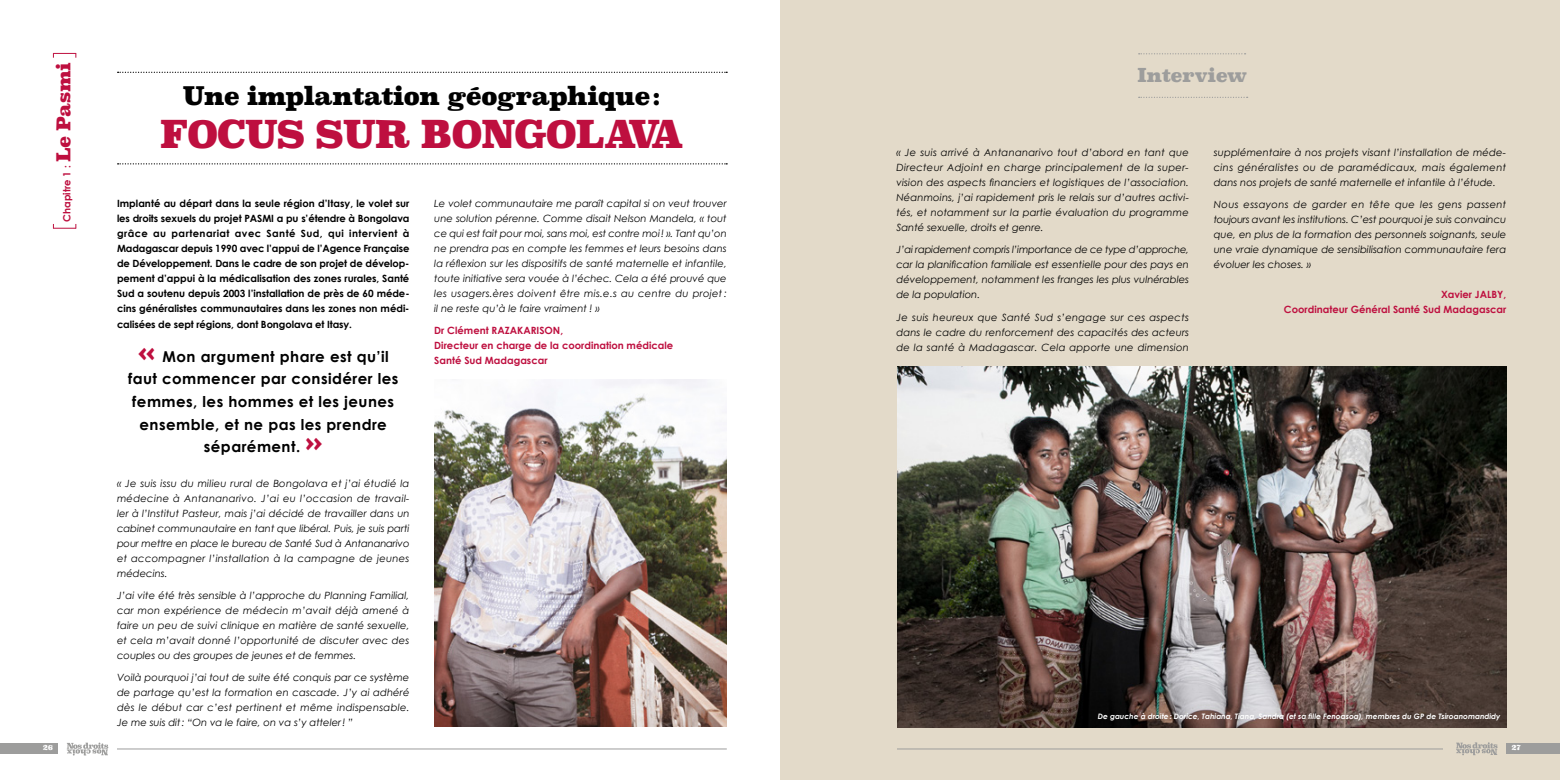
<style>
.page{position:relative;width:1560px;height:780px;background:#fff}
.page>*{position:absolute;margin:0;border:0;box-sizing:border-box;transform-origin:0 0}
.t1{font:900 37.5px "Superclarendon";letter-spacing:-.04em;color:#be0f3f}
.t2{font:900 25px "Superclarendon";letter-spacing:-.04em;color:#000}
.t3{font:900 18.75px "Superclarendon";letter-spacing:-.03em;color:#9d9d9c}
.t4{font:700 15px/22.5px "Century Gothic";letter-spacing:.03em;color:#000;text-align:center}
.t5{font:italic 10px/15px "Century Gothic";color:#000;text-align:justify}
.t6{font:700 10px/15px "Century Gothic";color:#000;text-align:justify}
.t7{font:700 10px/15px "Century Gothic";color:#be0f3f}
.t8{font:italic 700 7.5px "Century Gothic";color:#fff}
.t9{font:900 7.5px "Superclarendon";color:#fff}
.s1{font-family:"Superclarendon";font-weight:900;font-size:18.75px}
.s2{font-family:"Superclarendon";font-weight:900;font-size:27.5px;color:#be0f3f}
</style>
<div class="page">
<hr style="left:117px;top:748px;width:609px;height:1px;background:#9d9d9c">
<div style="left:0;top:742px;width:58px;height:11px;background:#9d9d9c"></div>
<svg style="left:67px;top:742px;width:41px;height:13px"></svg>
<div style="left:780px;top:0;width:779px;height:780px;background:#e3dac9"></div>
<svg style="left:118px;top:72px;width:609px;height:1px"></svg>
<svg style="left:118px;top:163px;width:609px;height:1px"></svg>
<img style="left:434px;top:379px;width:292px;height:347px">
<img style="left:897px;top:367px;width:608px;height:360px">
<svg style="left:1138px;top:53px;width:107px;height:1px"></svg>
<svg style="left:1138px;top:97px;width:109px;height:1px"></svg>
<svg style="left:53px;top:53px;width:24px;height:5px"></svg>
<svg style="left:53px;top:224px;width:24px;height:5px"></svg>
<svg style="left:1456px;top:742px;width:41px;height:13px"></svg>
<hr style="left:896px;top:748px;width:546px;height:1px;background:#9d9d9c">
<div style="left:1505px;top:742px;width:54px;height:11px;background:#9d9d9c"></div>
<p class="t7" style="left:59px;top:222px;width:161px;rotate:-90deg">Chapitre 1 : <span class="s1">Le Pasmi</span></p>
<p class="t9" style="left:43px;top:742px;width:12px">26</p>
<h2 class="t2" style="left:183px;top:79px;width:480px">Une implantation géographique:</h2>
<h1 class="t1" style="left:160px;top:109px;width:525px">FOCUS SUR BONGOLAVA</h1>
<p class="t6" style="left:117px;top:195px;width:294px">Implanté au départ dans la seule région d’Itasy, le volet sur les droits sexuels du projet PASMI a pu s’étendre à Bongolava grâce au partenariat avec Santé Sud, qui intervient à Madagascar depuis 1990 avec l’appui de l’Agence Française de Développement. Dans le cadre de son projet de dévelop&shy;pement d’appui à la médicalisation des zones rurales, Santé Sud a soutenu depuis 2003 l’installation de près de 60 méde&shy;cins généralistes communautaires dans les zones non médi-</p>
<p class="t6" style="left:117px;top:317px;width:236px">calisées de sept régions, dont Bongolava et Itasy.</p>
<h3 class="t4" style="left:128px;top:345px;width:272px"><span class="s2">«</span> Mon argument phare est qu’il faut commencer par considérer les femmes, les hommes et les jeunes ensemble, et ne pas les prendre séparément. <span class="s2">»</span></h3>
<p class="t5" style="left:117px;top:475px;width:294px">« Je suis issu du milieu rural de Bongolava et j’ai étudié la médecine à Antananarivo. J’ai eu l’occasion de travail&shy;ler à l’Institut Pasteur, mais j’ai décidé de travailler dans un cabinet communautaire en tant que libéral. Puis, je suis parti pour mettre en place le bureau de Santé Sud à Antananarivo et accompagner l’installation à la campagne de jeunes médecins.</p>
<p class="t5" style="left:117px;top:587px;width:294px">J’ai vite été très sensible à l’approche du Planning Familial, car mon expérience de médecin m’avait déjà amené à faire un peu de suivi clinique en matière de santé sexuelle, et cela m’avait donné l’opportunité de discuter avec des couples ou des groupes de jeunes et de femmes.</p>
<p class="t5" style="left:117px;top:669px;width:294px">Voilà pourquoi j’ai tout de suite été conquis par ce système de partage qu’est la formation en cascade. J’y ai adhéré dès le début car c’est pertinent et même indispensable.<br>Je me suis dit: “On va le faire, on va s’y atteler! ”</p>
<p class="t5" style="left:434px;top:195px;width:294px">Le volet communautaire me paraît capital si on veut trouver une solution pérenne. Comme disait Nelson Mandela, « tout ce qui est fait pour moi, sans moi, est contre moi! ». Tant qu’on ne prendra pas en compte les femmes et leurs besoins dans la réflexion sur les dispositifs de santé maternelle et infantile, toute initiative sera vouée à l’échec. Cela a été prouvé que les usagers.ères doivent être mis.e.s au centre du projet : il ne reste qu’à le faire vraiment ! »</p>
<p class="t7" style="left:434px;top:323px;width:240px">Dr Clément RAZAKARISON,<br>Directeur en charge de la coordination médicale<br>Santé Sud Madagascar</p>
<h3 class="t3" style="left:1136px;top:62px;width:112px">Interview</h3>
<p class="t5" style="left:896px;top:145px;width:294px">« Je suis arrivé à Antananarivo tout d’abord en tant que Directeur Adjoint en charge principalement de la super&shy;vision des aspects financiers et logistiques de l’association.<br>Néanmoins, j’ai rapidement pris le relais sur d’autres activi&shy;tés, et notamment sur la partie évaluation du programme Santé sexuelle, droits et genre.</p>
<p class="t5" style="left:896px;top:242px;width:294px">J’ai rapidement compris l’importance de ce type d’approche, car la planification familiale est essentielle pour des pays en développement, notamment les franges les plus vulnérables de la population.</p>
<p class="t5" style="left:896px;top:309px;width:294px">Je suis heureux que Santé Sud s’engage sur ces aspects dans le cadre du renforcement des capacités des acteurs de la santé à Madagascar. Cela apporte une dimension</p>
<p class="t5" style="left:1213px;top:145px;width:294px">supplémentaire à nos projets visant l’installation de méde&shy;cins généralistes ou de paramédicaux, mais également dans nos projets de santé maternelle et infantile à l’étude.</p>
<p class="t5" style="left:1213px;top:197px;width:294px">Nous essayons de garder en tête que les gens passent toujours avant les institutions. C’est pourquoi je suis convaincu que, en plus de la formation des personnels soignants, seule une vraie dynamique de sensibilisation communautaire fera évoluer les choses. »</p>
<p class="t7" style="left:1283px;top:287px;width:224px;text-align:right">Xavier JALBY,<br>Coordinateur Général Santé Sud Madagascar</p>
<p class="t8" style="left:1097px;top:711px;width:404px">De gauche à droite: Dorice, Tahiana, Tiana, Sandra (et sa fille Fenoasoa), membres du GP de Tsiroanomandidy</p>
<p class="t9" style="left:1510px;top:742px;width:11px">27</p>
</div>
